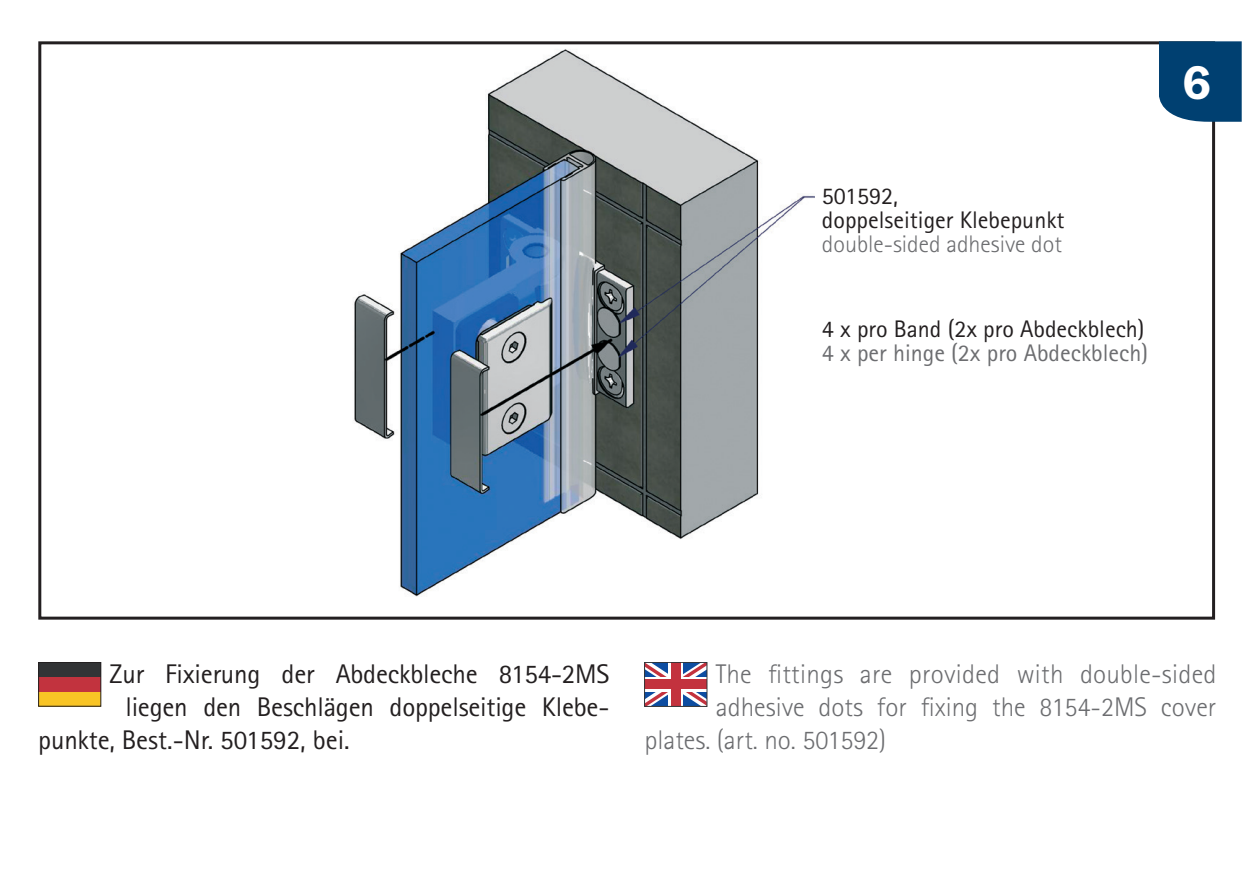
<style>
.page{position:relative;width:1259px;height:892px;background:#fff}
.page>*{position:absolute;margin:0;border:0;box-sizing:border-box;transform-origin:0 0}
.t1{font:600 48.9px "Franklin Got Itc TCE";color:#fff}
.t2{font:27px "Rotis Sans Serif";letter-spacing:-.01em;color:#231f20}
.t3{font:300 27px "Rotis Sans Serif";color:#6c6d70}
.t4{font:24px/24px "Rotis Sans Serif";color:#231f20}
.t5{font:24px "Rotis Sans Serif";color:#6c6d70}
.t6{font:300 24px "Rotis Sans Serif";color:#6c6d70}
</style>
<div class="page">
<img style="left:353px;top:49px;width:461px;height:548px">
<div style="left:1159px;top:41px;width:82px;height:81px;background:#004071"></div>
<svg style="left:646px;top:664px;width:59px;height:40px"></svg>
<svg style="left:669px;top:664px;width:14px;height:40px"></svg>
<svg style="left:646px;top:677px;width:59px;height:15px"></svg>
<div style="left:671px;top:663px;width:9px;height:43px;background:#c3323e"></div>
<div style="left:644px;top:680px;width:63px;height:9px;background:#c3323e"></div>
<div style="left:644px;top:662px;width:63px;height:44px;border:1px solid #323436"></div>
<div style="left:39px;top:692px;width:62px;height:14px;background:#f8c425"></div>
<div style="left:39px;top:677px;width:62px;height:15px;background:#c2333e"></div>
<div style="left:39px;top:662px;width:62px;height:15px;background:#323436"></div>
<div style="left:38px;top:662px;width:63px;height:44px;border:1px solid #231f20"></div>
<p class="t4" style="left:822px;top:184px;width:244px">501592,<br>doppelseitiger Klebepunkt</p>
<p class="t6" style="left:822px;top:230px;width:241px">double-sided adhesive dot</p>
<p class="t4" style="left:822px;top:317px;width:324px">4 x pro Band (2x pro Abdeckblech)</p>
<p class="t5" style="left:822px;top:339px;width:328px">4 x per hinge (2x pro Abdeckblech)</p>
<h1 class="t1" style="left:1182px;top:56px;width:30px">6</h1>
<p class="t2" style="left:110px;top:658px;width:501px">Zur Fixierung der Abdeckbleche 8154-2MS</p>
<p class="t2" style="left:125px;top:691px;width:485px">liegen den Beschlägen doppelseitige Klebe-</p>
<p class="t2" style="left:38px;top:724px;width:313px">punkte, Best.-Nr. 501592, bei.</p>
<p class="t3" style="left:716px;top:658px;width:502px">The fittings are provided with double-sided</p>
<p class="t3" style="left:716px;top:691px;width:502px">adhesive dots for fixing the 8154-2MS cover</p>
<p class="t3" style="left:644px;top:724px;width:243px">plates. (art. no. 501592)</p>
</div>
